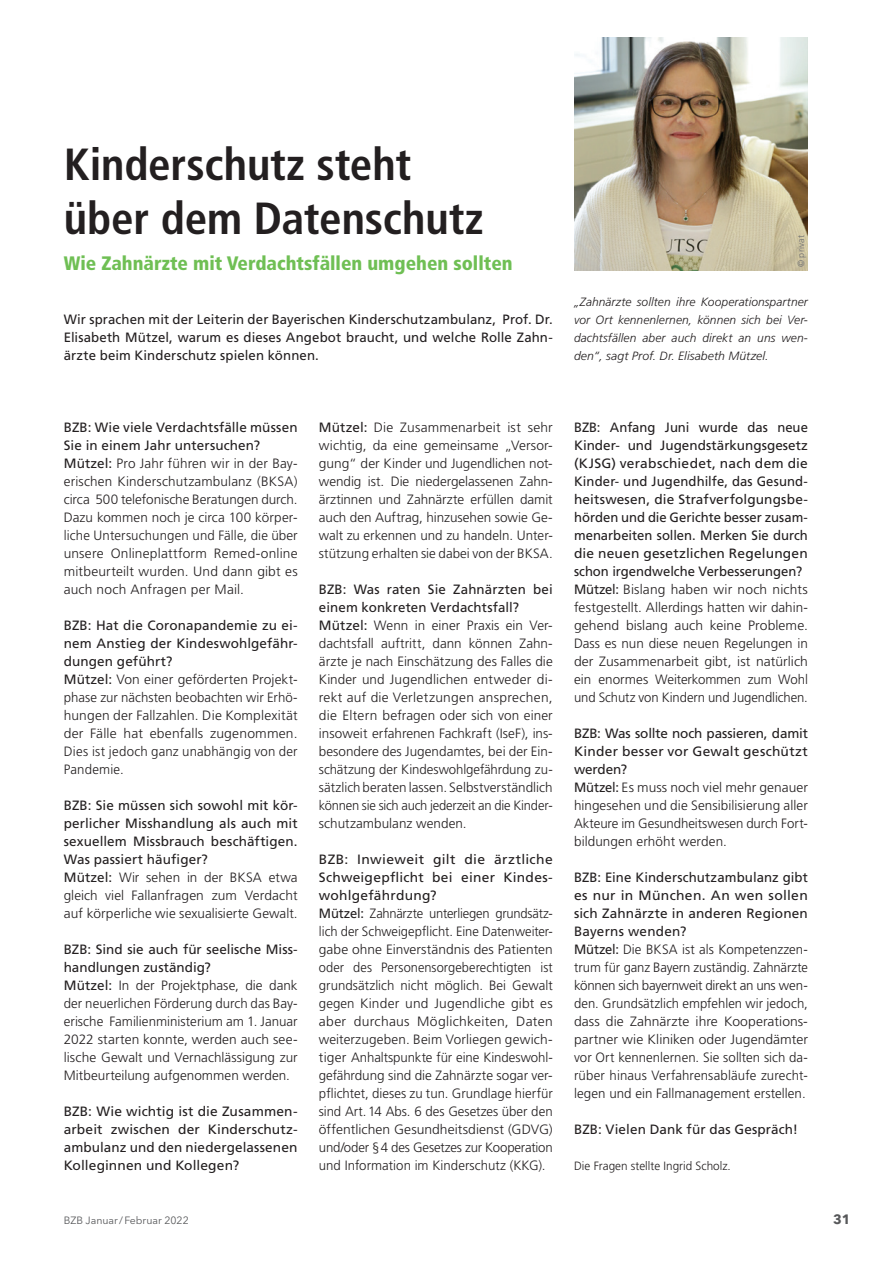
<style>
.page{position:relative;width:893px;height:1263px;background:#fff}
.page>*{position:absolute;margin:0;border:0;box-sizing:border-box;transform-origin:0 0}
.Headline{font:700 condensed 45px/54px "Frutiger LT Std";letter-spacing:-.005em;color:#231f20}
.Subline{font:900 condensed 19.5px "Frutiger LT Std";color:#6fbf54}
.Content{font:300 13.5px/18px "Frutiger LT Std";letter-spacing:.005em;color:#231f20;text-align:justify}
.Content-2{font:13.5px/18px "Frutiger LT Std";letter-spacing:.01em;color:#231f20;text-align:justify}
.Content-3{font:300 13.5px/18px "Frutiger LT Std";letter-spacing:.005em;color:#231f20;text-align:justify;scale:.96 1}
.Teaser{font:13.5px/18px "Frutiger LT Std";letter-spacing:.005em;color:#231f20;text-align:justify}
.t1{font:700 13.5px "Avenir Next LT Pro";color:#57585a}
.t2{font:italic 300 12px/18px "Frutiger LT Std";letter-spacing:.005em;color:#231f20;text-align:justify}
.Content-4{font:300 12px "Frutiger LT Std";color:#231f20}
.t3{font:10.5px "Avenir Next LT Pro";color:#57585a}
.Copyright{font:300 9px "Frutiger LT Std";letter-spacing:.015em;color:#6c6d70}
.s1{font-weight:400}
</style>
<div class="page">
<img style="left:574px;top:38px;width:234px;height:232px">
<p class="Headline" style="left:64px;top:137px;width:421px">Kinderschutz steht über dem Datenschutz</p>
<p class="Subline" style="left:64px;top:251px;width:450px">Wie Zahnärzte mit Verdachtsfällen umgehen sollten</p>
<p class="Teaser" style="left:64px;top:310px;width:490px">Wir sprachen mit der Leiterin der Bayerischen Kinderschutzambulanz, Prof. Dr.<br>Elisabeth Mützel, warum es dieses Angebot braucht, und welche Rolle Zahn&shy;ärzte beim Kinderschutz spielen können.</p>
<p class="Copyright" style="left:796px;top:267px;width:33px;rotate:-90deg">© privat</p>
<p class="t2" style="left:574px;top:293px;width:235px">„Zahnärzte sollten ihre Kooperationspartner vor Ort kennenlernen, können sich bei Ver&shy;dachtsfällen aber auch direkt an uns wen&shy;den“, sagt Prof. Dr. Elisabeth Mützel.</p>
<p class="Content-2" style="left:64px;top:418px;width:235px">BZB: Wie viele Verdachtsfälle müssen<br>Sie in einem Jahr untersuchen?</p>
<p class="Content" style="left:64px;top:455px;width:235px"><span class="s1">Mützel:</span> Pro Jahr führen wir in der Bay&shy;erischen Kinderschutzambulanz (BKSA) circa 500 telefonische Beratungen durch.<br>Dazu kommen noch je circa 100 körper&shy;liche Untersuchungen und Fälle, die über unsere Onlineplattform Remed-online mitbeurteilt wurden. Und dann gibt es auch noch Anfragen per Mail.</p>
<p class="Content-2" style="left:64px;top:616px;width:235px">BZB: Hat die Coronapandemie zu ei&shy;nem Anstieg der Kindeswohlgefähr&shy;dungen geführt?</p>
<p class="Content" style="left:64px;top:671px;width:235px"><span class="s1">Mützel:</span> Von einer geförderten Projekt&shy;phase zur nächsten beobachten wir Erhö&shy;hungen der Fallzahlen. Die Komplexität der Fälle hat ebenfalls zugenommen.<br>Dies ist jedoch ganz unabhängig von der Pandemie.</p>
<p class="Content-2" style="left:64px;top:796px;width:235px">BZB: Sie müssen sich sowohl mit kör&shy;perlicher Misshandlung als auch mit sexuellem Missbrauch beschäftigen.<br>Was passiert häufiger?</p>
<p class="Content" style="left:64px;top:869px;width:235px"><span class="s1">Mützel:</span> Wir sehen in der BKSA etwa gleich viel Fallanfragen zum Verdacht auf körperliche wie sexualisierte Gewalt.</p>
<p class="Content-2" style="left:64px;top:940px;width:235px">BZB: Sind sie auch für seelische Miss&shy;handlungen zuständig?</p>
<p class="Content" style="left:64px;top:977px;width:235px"><span class="s1">Mützel:</span> In der Projektphase, die dank der neuerlichen Förderung durch das Bay&shy;erische Familienministerium am 1. Januar 2022 starten konnte, werden auch see&shy;lische Gewalt und Vernachlässigung zur Mitbeurteilung aufgenommen werden.</p>
<p class="Content-2" style="left:64px;top:1102px;width:235px">BZB: Wie wichtig ist die Zusammen&shy;arbeit zwischen der Kinderschutz&shy;ambulanz und den niedergelassenen Kolleginnen und Kollegen?</p>
<p class="Content" style="left:319px;top:419px;width:235px"><span class="s1">Mützel:</span> Die Zusammenarbeit ist sehr wichtig, da eine gemeinsame „Versor&shy;gung“ der Kinder und Jugendlichen not&shy;wendig ist. Die niedergelassenen Zahn&shy;ärztinnen und Zahnärzte erfüllen damit auch den Auftrag, hinzusehen sowie Ge&shy;walt zu erkennen und zu handeln. Unter&shy;stützung erhalten sie dabei von der BKSA.</p>
<p class="Content-2" style="left:319px;top:580px;width:235px">BZB: Was raten Sie Zahnärzten bei einem konkreten Verdachtsfall?</p>
<p class="Content" style="left:319px;top:617px;width:235px"><span class="s1">Mützel:</span> Wenn in einer Praxis ein Ver&shy;dachtsfall auftritt, dann können Zahn&shy;ärzte je nach Einschätzung des Falles die Kinder und Jugendlichen entweder di&shy;rekt auf die Verletzungen ansprechen, die Eltern befragen oder sich von einer insoweit erfahrenen Fachkraft (IseF), ins&shy;besondere des Jugendamtes, bei der Ein&shy;schätzung der Kindeswohlgefährdung zu&shy;sätzlich beraten lassen. Selbstverständlich können sie sich auch jederzeit an die Kinder&shy;schutzambulanz wenden.</p>
<p class="Content-2" style="left:319px;top:850px;width:235px">BZB: Inwieweit gilt die ärztliche Schweigepflicht bei einer Kindes&shy;wohlgefährdung?</p>
<p class="Content-3" style="left:319px;top:905px;width:245px"><span class="s1">Mützel:</span> Zahnärzte unterliegen grundsätz&shy;lich der Schweigepflicht. Eine Datenweiter&shy;gabe ohne Einverständnis des Patienten oder des Personensorgeberechtigten ist grundsätzlich nicht möglich. Bei Gewalt gegen Kinder und Jugendliche gibt es aber durchaus Möglichkeiten, Daten weiterzugeben. Beim Vorliegen gewich&shy;tiger Anhaltspunkte für eine Kindeswohl&shy;gefährdung sind die Zahnärzte sogar ver&shy;pflichtet, dieses zu tun. Grundlage hierfür sind Art.14 Abs. 6 des Gesetzes über den öffentlichen Gesundheitsdienst (GDVG) und/oder §4 des Gesetzes zur Kooperation und Information im Kinderschutz (KKG).</p>
<p class="Content-2" style="left:574px;top:418px;width:235px">BZB: Anfang Juni wurde das neue Kinder- und Jugendstärkungsgesetz (KJSG) verabschiedet, nach dem die Kinder- und Jugendhilfe, das Gesund&shy;heitswesen, die Strafverfolgungsbe&shy;hörden und die Gerichte besser zusam&shy;menarbeiten sollen. Merken Sie durch die neuen gesetzlichen Regelungen schon irgendwelche Verbesserungen?</p>
<p class="Content" style="left:574px;top:581px;width:235px"><span class="s1">Mützel:</span> Bislang haben wir noch nichts festgestellt. Allerdings hatten wir dahin&shy;gehend bislang auch keine Probleme.<br>Dass es nun diese neuen Regelungen in der Zusammenarbeit gibt, ist natürlich ein enormes Weiterkommen zum Wohl und Schutz von Kindern und Jugendlichen.</p>
<p class="Content-2" style="left:574px;top:724px;width:235px">BZB: Was sollte noch passieren, damit Kinder besser vor Gewalt geschützt werden?</p>
<p class="Content" style="left:574px;top:779px;width:235px"><span class="s1">Mützel:</span> Es muss noch viel mehr genauer hingesehen und die Sensibilisierung aller Akteure im Gesundheitswesen durch Fort&shy;bildungen erhöht werden.</p>
<p class="Content-2" style="left:574px;top:868px;width:235px">BZB: Eine Kinderschutzambulanz gibt es nur in München. An wen sollen sich Zahnärzte in anderen Regionen Bayerns wenden?</p>
<p class="Content" style="left:574px;top:941px;width:235px"><span class="s1">Mützel:</span> Die BKSA ist als Kompetenzzen&shy;trum für ganz Bayern zuständig. Zahnärzte können sich bayernweit direkt an uns wen&shy;den. Grundsätzlich empfehlen wir jedoch, dass die Zahnärzte ihre Kooperations&shy;partner wie Kliniken oder Jugendämter vor Ort kennenlernen. Sie sollten sich da&shy;rüber hinaus Verfahrensabläufe zurecht&shy;legen und ein Fallmanagement erstellen.</p>
<p class="Content-2" style="left:574px;top:1120px;width:226px">BZB: Vielen Dank für das Gespräch!</p>
<p class="Content-4" style="left:574px;top:1159px;width:158px">Die Fragen stellte Ingrid Scholz.</p>
<p class="t3" style="left:64px;top:1214px;width:127px">BZB Januar/Februar 2022</p>
<p class="t1" style="left:833px;top:1211px;width:19px">31</p>
</div>
